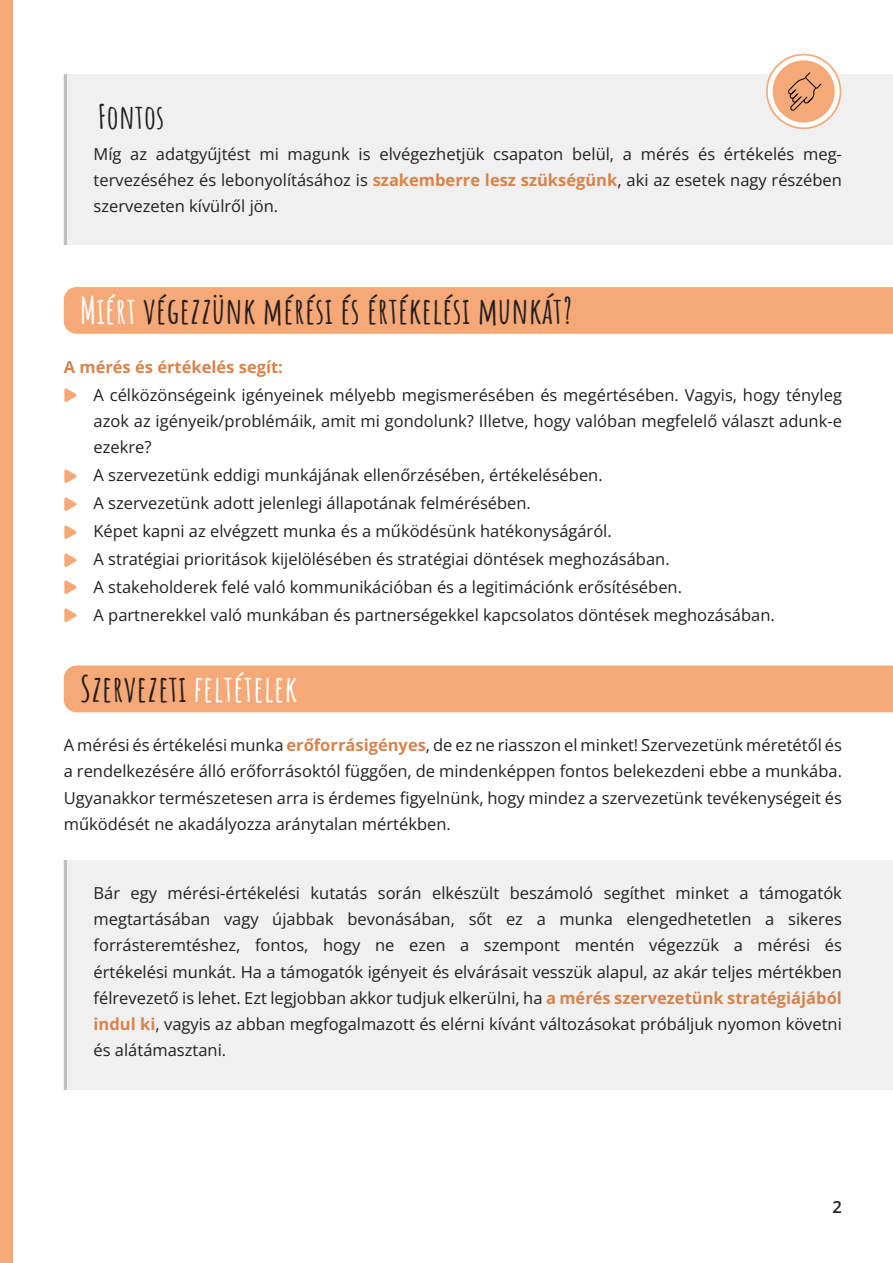
<style>
.page{position:relative;width:893px;height:1263px;background:#fff}
.page>*{position:absolute;margin:0;border:0;box-sizing:border-box;transform-origin:0 0}
.t1{font:700 36px "Amatic SC";letter-spacing:.01em;color:#231f20}
.H3_textbox{font:700 33px "Amatic SC";letter-spacing:.01em;color:#231f20}
.t2{font:16.5px/26.2px "Open Sans";color:#231f20;text-align:justify}
.t3{font:700 16.5px "Open Sans";color:#d8834c}
.t4{font:600 16.5px "Open Sans";color:#231f20}
.s1{font-weight:700;color:#d8834c}
.s2{color:#fff}
</style>
<div class="page">
<div style="left:0;top:0;width:13px;height:1263px;background:#f6a977"></div>
<div style="left:64px;top:74px;width:829px;height:170px;background:#f0f0f0"></div>
<hr style="left:64px;top:74px;width:2px;height:170px;background:#bfbfbf">
<div style="left:64px;top:860px;width:829px;height:230px;background:#f0f0f0"></div>
<hr style="left:64px;top:860px;width:2px;height:230px;background:#bfbfbf">
<svg style="left:767px;top:55px;width:73px;height:73px"></svg>
<div style="left:766px;top:54px;width:75px;height:75px;border:2px solid #f6a977;border-radius:50%"></div>
<div style="left:773px;top:60px;width:62px;height:63px;background:#f6a977;border-radius:50%"></div>
<svg style="left:788px;top:72px;width:34px;height:39px"></svg>
<div style="left:64px;top:287px;width:829px;height:47px;background:#f6a977"></div>
<div style="left:64px;top:665px;width:829px;height:47px;background:#f6a977"></div>
<p class="H3_textbox" style="left:98px;top:92px;width:68px">Fontos</p>
<p class="t2" style="left:94px;top:140px;width:750px">Míg az adatgyűjtést mi magunk is elvégezhetjük csapaton belül, a mérés és értékelés meg&shy;tervezéséhez és lebonyolításához is <span class="s1">szakemberre lesz szükségünk</span>, aki az esetek nagy részében szervezeten kívülről jön.</p>
<h2 class="t1" style="left:80px;top:283px;width:494px"><span class="s2">Miért</span> végezzünk mérési és értékelési munkát?</h2>
<p class="t3" style="left:64px;top:355px;width:221px">A mérés és értékelés segít:</p>
<p class="t2" style="left:94px;top:381px;width:750px;text-indent:-30px"><sub>A</sub> A célközönségeink igényeinek mélyebb megismerésében és megértésében. Vagyis, hogy tényleg azok az igényeik/problémáik, amit mi gondolunk? Illetve, hogy valóban megfelelő választ adunk-e ezekre?</p>
<p class="t2" style="left:64px;top:462px;width:540px"><sub>A</sub> A szervezetünk eddigi munkájának ellenőrzésében, értékelésében.</p>
<p class="t2" style="left:64px;top:490px;width:469px"><sub>A</sub> A szervezetünk adott jelenlegi állapotának felmérésében.</p>
<p class="t2" style="left:64px;top:517px;width:549px"><sub>A</sub> Képet kapni az elvégzett munka és a működésünk hatékonyságáról.</p>
<p class="t2" style="left:64px;top:545px;width:607px"><sub>A</sub> A stratégiai prioritások kijelölésében és stratégiai döntések meghozásában.</p>
<p class="t2" style="left:64px;top:573px;width:620px"><sub>A</sub> A stakeholderek felé való kommunikációban és a legitimációnk erősítésében.</p>
<p class="t2" style="left:64px;top:601px;width:713px"><sub>A</sub> A partnerekkel való munkában és partnerségekkel kapcsolatos döntések meghozásában.</p>
<h2 class="t1" style="left:80px;top:661px;width:219px">Szervezeti <span class="s2">feltételek</span></h2>
<p class="t2" style="left:64px;top:732px;width:780px">A mérési és értékelési munka <span class="s1">erőforrásigényes</span>, de ez ne riasszon el minket! Szervezetünk méretétől és a rendelkezésére álló erőforrásoktól függően, de mindenképpen fontos belekezdeni ebbe a munkába.<br>Ugyanakkor természetesen arra is érdemes figyelnünk, hogy mindez a szervezetünk tevékenységeit és működését ne akadályozza aránytalan mértékben.</p>
<p class="t2" style="left:94px;top:879px;width:750px">Bár egy mérési-értékelési kutatás során elkészült beszámoló segíthet minket a támogatók megtartásában vagy újabbak bevonásában, sőt ez a munka elengedhetetlen a sikeres forrásteremtéshez, fontos, hogy ne ezen a szempont mentén végezzük a mérési és értékelési munkát. Ha a támogatók igényeit és elvárásait vesszük alapul, az akár teljes mértékben félrevezető is lehet. Ezt legjobban akkor tudjuk elkerülni, ha <span class="s1">a mérés szervezetünk stratégiájából indul ki</span>, vagyis az abban megfogalmazott és elérni kívánt változásokat próbáljuk nyomon követni és alátámasztani.</p>
<p class="t4" style="left:832px;top:1195px;width:11px">2</p>
</div>
